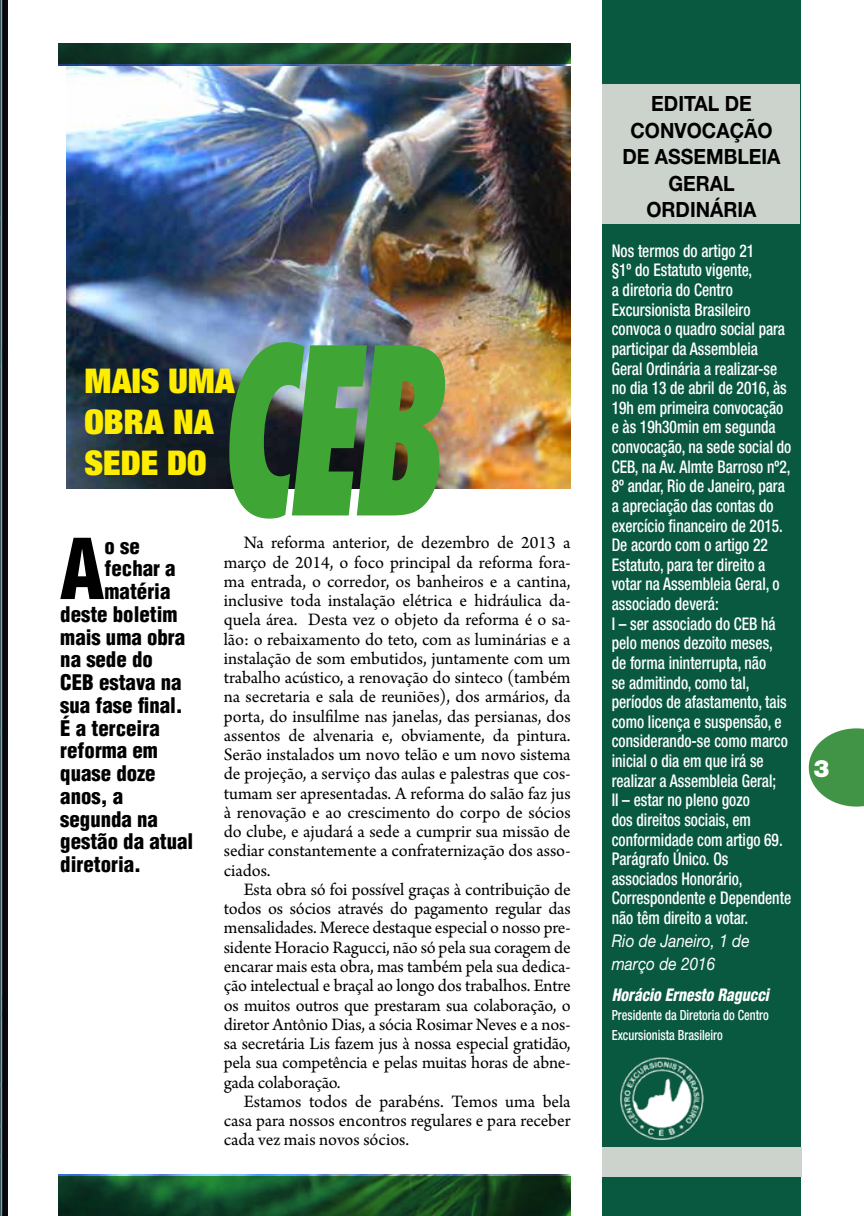
<style>
.page{position:relative;width:864px;height:1216px;background:#fff}
.page>*{position:absolute;margin:0;border:0;box-sizing:border-box;transform-origin:0 0}
.t1{font:italic 900 condensed 238.53px "Futura BT";color:#3fa535;scale:.67 1}
.t2{font:900 condensed 81.73px "Helvetica";color:#000}
.t3{font:900 expanded 34.12px/40.9px "Helvetica Neue";color:#ffed00}
.t4{font:900 23.97px "Helvetica Neue";color:#fff}
.t5{font:900 condensed 21px "Helvetica";color:#000}
.t6{font:700 21px/26.6px "Helvetica Neue";color:#000;text-align:center;scale:.93 1}
.t7{font:18.38px/19.2px "Arno Pro";letter-spacing:-.005em;color:#000;text-align:justify}
.t8{font:500 condensed 17.5px/19.6px "Helvetica Neue";color:#fff;scale:.88 1}
.t9{font:italic 17.5px/23.1px "Helvetica Neue";color:#fff;scale:.88 1}
.t10{font:italic 800 condensed 17.5px "Helvetica Neue";color:#fff;scale:.88 1}
.t11{font:500 condensed 14px/19.6px "Helvetica Neue";color:#fff;scale:.88 1}
</style>
<div class="page">
<svg style="left:808px;top:728px;width:55px;height:78px"></svg>
<img style="left:66px;top:66px;width:504px;height:422px">
<img style="left:0;top:0;width:7px;height:1215px">
<img style="left:58px;top:1174px;width:512px;height:2px">
<svg style="left:58px;top:1176px;width:512px;height:39px;background:#134923"></svg>
<img style="left:58px;top:64px;width:510px;height:2px">
<svg style="left:58px;top:44px;width:512px;height:20px;background:#174527"></svg>
<div style="left:602px;top:0;width:198px;height:1215px;background:#08593f"></div>
<div style="left:602px;top:84px;width:197px;height:140px;background:#ccd3cd"></div>
<div style="left:602px;top:1147px;width:199px;height:29px;background:#ccd3cd"></div>
<img style="left:620px;top:1057px;width:84px;height:83px">
<h1 class="t1" style="left:228px;top:285px;width:328px">CEB</h1>
<h3 class="t3" style="left:84px;top:360px;width:152px">MAIS UMA<br>OBRA NA<br>SEDE DO</h3>
<h2 class="t2" style="left:60px;top:517px;width:46px">A</h2>
<p class="t5" style="left:104px;top:532px;width:37px">o se</p>
<p class="t5" style="left:104px;top:555px;width:73px">fechar a</p>
<p class="t5" style="left:104px;top:578px;width:67px">matéria</p>
<p class="t5" style="left:60px;top:600px;width:119px">deste boletim</p>
<p class="t5" style="left:60px;top:623px;width:126px">mais uma obra</p>
<p class="t5" style="left:60px;top:646px;width:94px">na sede do</p>
<p class="t5" style="left:60px;top:669px;width:123px">CEB estava na</p>
<p class="t5" style="left:60px;top:691px;width:124px">sua fase final.</p>
<p class="t5" style="left:60px;top:714px;width:101px">É a terceira</p>
<p class="t5" style="left:60px;top:737px;width:99px">reforma em</p>
<p class="t5" style="left:60px;top:760px;width:97px">quase doze</p>
<p class="t5" style="left:60px;top:782px;width:64px">anos, a</p>
<p class="t5" style="left:60px;top:805px;width:99px">segunda na</p>
<p class="t5" style="left:60px;top:828px;width:134px">gestão da atual</p>
<p class="t5" style="left:60px;top:851px;width:82px">diretoria.</p>
<p class="t7" style="left:224px;top:534px;width:348px;text-indent:20px">Na reforma anterior, de dezembro de 2013 a março de 2014, o foco principal da reforma fora&shy;ma entrada, o corredor, os banheiros e a cantina, inclusive toda instalação elétrica e hidráulica da&shy;quela área. Desta vez o objeto da reforma é o sa&shy;lão: o rebaixamento do teto, com as luminárias e a instalação de som embutidos, juntamente com um trabalho acústico, a renovação do sinteco (também na secretaria e sala de reuniões), dos armários, da porta, do insulfilme nas janelas, das persianas, dos assentos de alvenaria e, obviamente, da pintura.<br>Serão instalados um novo telão e um novo sistema de projeção, a serviço das aulas e palestras que cos&shy;tumam ser apresentadas. A reforma do salão faz jus à renovação e ao crescimento do corpo de sócios do clube, e ajudará a sede a cumprir sua missão de sediar constantemente a confraternização dos asso&shy;ciados.</p>
<p class="t7" style="left:224px;top:880px;width:348px;text-indent:20px">Esta obra só foi possível graças à contribuição de todos os sócios através do pagamento regular das mensalidades. Merece destaque especial o nosso pre&shy;sidente Horacio Ragucci, não só pela sua coragem de encarar mais esta obra, mas também pela sua dedica&shy;ção intelectual e braçal ao longo dos trabalhos. Entre os muitos outros que prestaram sua colaboração, o diretor Antônio Dias, a sócia Rosimar Neves e a nos&shy;sa secretária Lis fazem jus à nossa especial gratidão, pela sua competência e pelas muitas horas de abne&shy;gada colaboração.</p>
<p class="t7" style="left:224px;top:1092px;width:348px;text-indent:20px">Estamos todos de parabéns. Temos uma bela casa para nossos encontros regulares e para receber cada vez mais novos sócios.</p>
<p class="t6" style="left:622px;top:90px;width:171px">EDITAL DE<br>CONVOCAÇÃO<br>DE ASSEMBLEIA<br>GERAL<br>ORDINÁRIA</p>
<p class="t8" style="left:611px;top:240px;width:205px">Nos termos do artigo 21<br>§1º do Estatuto vigente,<br>a diretoria do Centro<br>Excursionista Brasileiro convoca o quadro social para participar da Assembleia<br>Geral Ordinária a realizar-se no dia 13 de abril de 2016, às<br>19h em primeira convocação e às 19h30min em segunda convocação, na sede social do<br>CEB, na Av. Almte Barroso nº2,<br>8º andar, Rio de Janeiro, para a apreciação das contas do exercício financeiro de 2015.<br>De acordo com o artigo 22<br>Estatuto, para ter direito a votar na Assembleia Geral, o associado deverá:<br>I – ser associado do CEB há pelo menos dezoito meses, de forma ininterrupta, não<br>se admitindo, como tal, períodos de afastamento, tais como licença e suspensão, e considerando-se como marco inicial o dia em que irá se realizar a Assembleia Geral;<br>II – estar no pleno gozo<br>dos direitos sociais, em conformidade com artigo 69.<br>Parágrafo Único. Os associados Honorário,<br>Correspondente e Dependente não têm direito a votar.</p>
<p class="t9" style="left:611px;top:929px;width:158px">Rio de Janeiro, 1 de março de 2016</p>
<p class="t10" style="left:611px;top:983px;width:180px">Horácio Ernesto Ragucci</p>
<p class="t11" style="left:611px;top:1005px;width:180px">Presidente da Diretoria do Centro<br>Excursionista Brasileiro</p>
<h3 class="t4" style="left:813px;top:754px;width:18px">3</h3>
</div>
